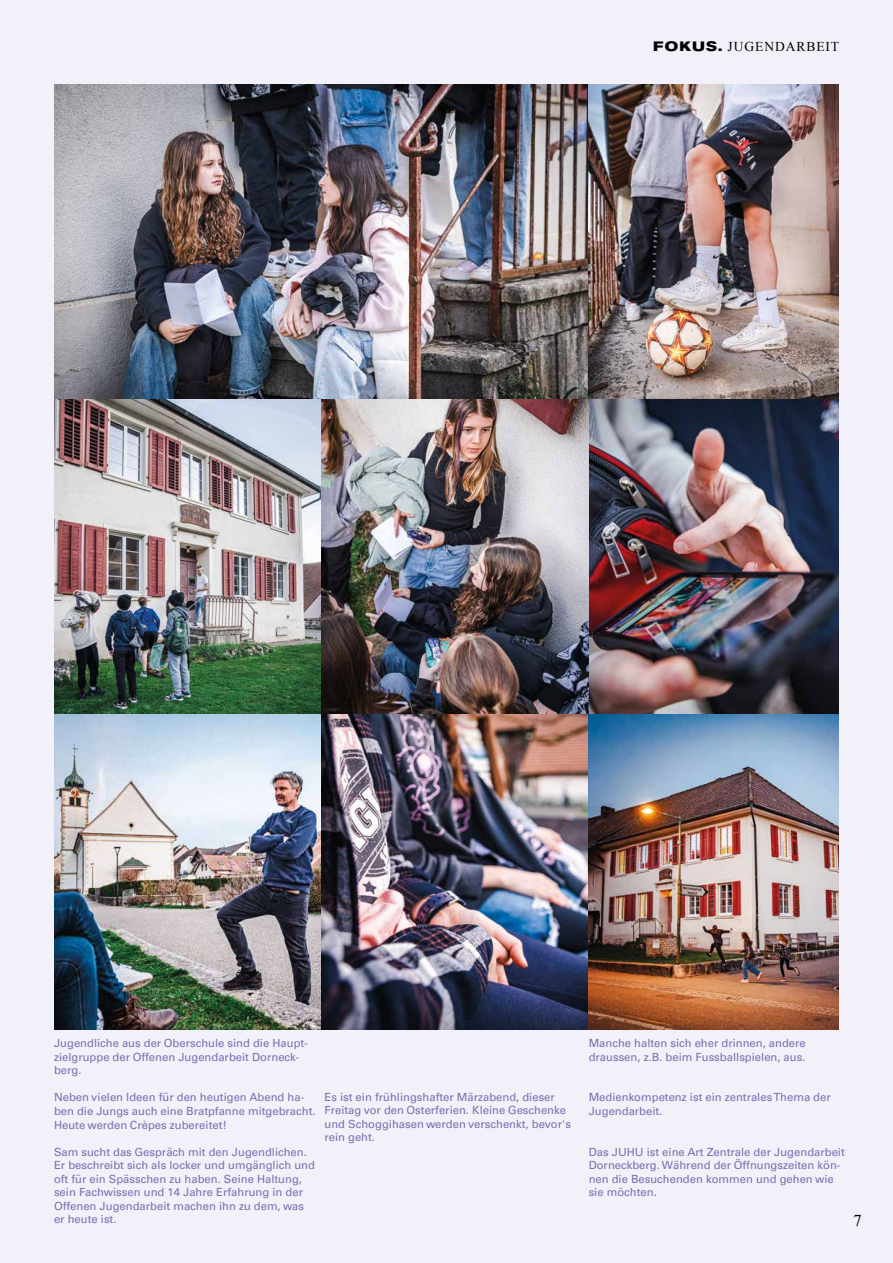
<style>
.page{position:relative;width:893px;height:1263px;background:#f2f0f9}
.page>*{position:absolute;margin:0;border:0;box-sizing:border-box;transform-origin:0 0}
.t1{font:16.5px "Times New Roman";color:#000}
.t2{font:13.5px "Times New Roman";letter-spacing:.07em;color:#000}
.t3{font:11.25px/13.5px "Univers";color:#7c6eb0}
.s1{font-family:"Akzidenz Grotesk BE";font-weight:700;font-stretch:expanded}
</style>
<div class="page">
<img style="left:54px;top:85px;width:785px;height:945px">
<p class="t2" style="left:653px;top:38px;width:188px"><span class="s1">FOKUS.</span> JUGENDARBEIT</p>
<p class="t3" style="left:54px;top:1037px;width:256px">Jugendliche aus der Oberschule sind die Haupt&shy;zielgruppe der Offenen Jugendarbeit Dorneck&shy;berg.</p>
<p class="t3" style="left:54px;top:1091px;width:263px">Neben vielen Ideen für den heutigen Abend ha&shy;ben die Jungs auch eine Bratpfanne mitgebracht.<br>Heute werden Crèpes zubereitet!</p>
<p class="t3" style="left:54px;top:1145px;width:263px">Sam sucht das Gespräch mit den Jugendlichen.<br>Er beschreibt sich als locker und umgänglich und oft für ein Spässchen zu haben. Seine Haltung, sein Fachwissen und 14 Jahre Erfahrung in der Offenen Jugendarbeit machen ihn zu dem, was er heute ist.</p>
<p class="t3" style="left:324px;top:1090px;width:248px">Es ist ein frühlingshafter Märzabend, dieser Freitag vor den Osterferien. Kleine Geschenke und Schoggihasen werden verschenkt, bevor's rein geht.</p>
<p class="t3" style="left:589px;top:1037px;width:219px">Manche halten sich eher drinnen, andere draussen, z.B. beim Fussballspielen, aus.</p>
<p class="t3" style="left:589px;top:1091px;width:244px">Medienkompetenz ist ein zentrales Thema der<br>Jugendarbeit.</p>
<p class="t3" style="left:589px;top:1145px;width:258px">Das JUHU ist eine Art Zentrale der Jugendarbeit Dorneckberg. Während der Öffnungszeiten kön&shy;nen die Besuchenden kommen und gehen wie sie möchten.</p>
<h1 class="t1" style="left:853px;top:1209px;width:10px">7</h1>
</div>
